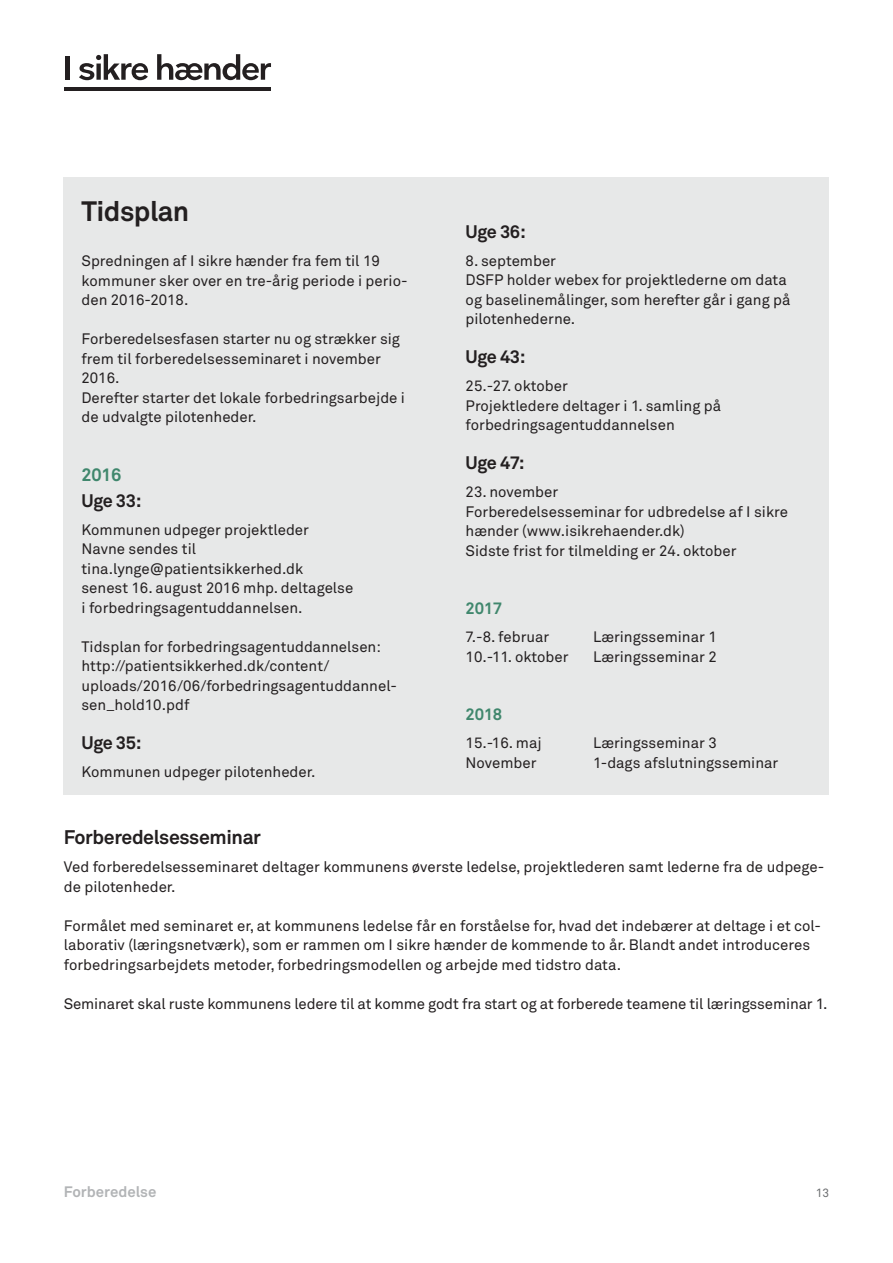
<style>
.page{position:relative;width:893px;height:1263px;background:#fff}
.page>*{position:absolute;margin:0;border:0;box-sizing:border-box;transform-origin:0 0}
.t1{font:700 27.75px "Akkurat";letter-spacing:-.02em;color:#231f20}
.t2{font:700 19.5px "Akkurat";letter-spacing:-.02em;color:#231f20}
.t3{font:700 18px "Akkurat";letter-spacing:-.02em;color:#231f20}
.t4{font:700 18px "Akkurat";color:#40876d}
.t5{font:700 16.5px "Akkurat";letter-spacing:-.02em;color:#40876d}
.t6{font:15px/19.5px "Akkurat";color:#231f20}
.t7{font:700 15px "Akkurat";color:#b2b4b6}
.t8{font:12px "Akkurat";color:#6d6f71}
</style>
<div class="page">
<hr style="left:65px;top:87px;width:206px;height:3px;background:#231f20">
<div style="left:65px;top:56px;width:5px;height:24px;background:#231f20"></div>
<svg style="left:79px;top:54px;width:69px;height:26px"></svg>
<svg style="left:157px;top:54px;width:114px;height:26px"></svg>
<div style="left:64px;top:178px;width:765px;height:617px;background:#e7e8e8"></div>
<h1 class="t1" style="left:81px;top:194px;width:109px">Tidsplan</h1>
<p class="t6" style="left:81px;top:252px;width:328px">Spredningen af I sikre hænder fra fem til 19 kommuner sker over en tre-årig periode i perio&shy;den 2016-2018.</p>
<p class="t6" style="left:81px;top:330px;width:325px">Forberedelsesfasen starter nu og strækker sig frem til forberedelsesseminaret i november 2016.<br>Derefter starter det lokale forbedringsarbejde i de udvalgte pilotenheder.</p>
<p class="t4" style="left:81px;top:463px;width:41px">2016</p>
<p class="t3" style="left:81px;top:489px;width:61px">Uge 33:</p>
<p class="t6" style="left:81px;top:520px;width:273px">Kommunen udpeger projektleder<br>Navne sendes til tina.lynge@patientsikkerhed.dk senest 16. august 2016 mhp. deltagelse i forbedringsagentuddannelsen.</p>
<p class="t6" style="left:81px;top:637px;width:317px">Tidsplan for forbedringsagentuddannelsen: http://patientsikkerhed.dk/content/ uploads/2016/06/forbedringsagentuddannel&shy;sen_hold10.pdf</p>
<p class="t3" style="left:81px;top:732px;width:61px">Uge 35:</p>
<p class="t6" style="left:81px;top:763px;width:236px">Kommunen udpeger pilotenheder.</p>
<p class="t3" style="left:466px;top:220px;width:62px">Uge 36:</p>
<p class="t6" style="left:466px;top:251px;width:326px">8. september<br>DSFP holder webex for projektlederne om data og baselinemålinger, som herefter går i gang på pilotenhederne.</p>
<p class="t3" style="left:466px;top:345px;width:61px">Uge 43:</p>
<p class="t6" style="left:466px;top:377px;width:257px">25.-27. oktober<br>Projektledere deltager i 1. samling på forbedringsagentuddannelsen</p>
<p class="t3" style="left:466px;top:451px;width:60px">Uge 47:</p>
<p class="t6" style="left:466px;top:483px;width:324px">23. november<br>Forberedelsesseminar for udbredelse af I sikre hænder (www.isikrehaender.dk)<br>Sidste frist for tilmelding er 24. oktober</p>
<p class="t5" style="left:466px;top:598px;width:38px">2017</p>
<p class="t6" style="left:466px;top:628px;width:85px">7.-8. februar</p>
<p class="t6" style="left:593px;top:628px;width:125px">Læringsseminar 1</p>
<p class="t6" style="left:466px;top:647px;width:104px">10.-11. oktober</p>
<p class="t6" style="left:593px;top:647px;width:125px">Læringsseminar 2</p>
<p class="t5" style="left:466px;top:704px;width:38px">2018</p>
<p class="t6" style="left:466px;top:734px;width:78px">15.-16. maj</p>
<p class="t6" style="left:593px;top:734px;width:125px">Læringsseminar 3</p>
<p class="t6" style="left:466px;top:753px;width:72px">November</p>
<p class="t6" style="left:593px;top:753px;width:187px">1-dags afslutningsseminar</p>
<h2 class="t2" style="left:64px;top:825px;width:199px">Forberedelsesseminar</h2>
<p class="t6" style="left:64px;top:858px;width:762px">Ved forberedelsesseminaret deltager kommunens øverste ledelse, projektlederen samt lederne fra de udpege&shy;de pilotenheder.</p>
<p class="t6" style="left:64px;top:916px;width:759px">Formålet med seminaret er, at kommunens ledelse får en forståelse for, hvad det indebærer at deltage i et col&shy;laborativ (læringsnetværk), som er rammen om I sikre hænder de kommende to år. Blandt andet introduceres forbedringsarbejdets metoder, forbedringsmodellen og arbejde med tidstro data.</p>
<p class="t6" style="left:64px;top:994px;width:765px">Seminaret skal ruste kommunens ledere til at komme godt fra start og at forberede teamene til læringsseminar 1.</p>
<p class="t7" style="left:64px;top:1182px;width:94px">Forberedelse</p>
<p class="t8" style="left:816px;top:1185px;width:15px">13</p>
</div>
